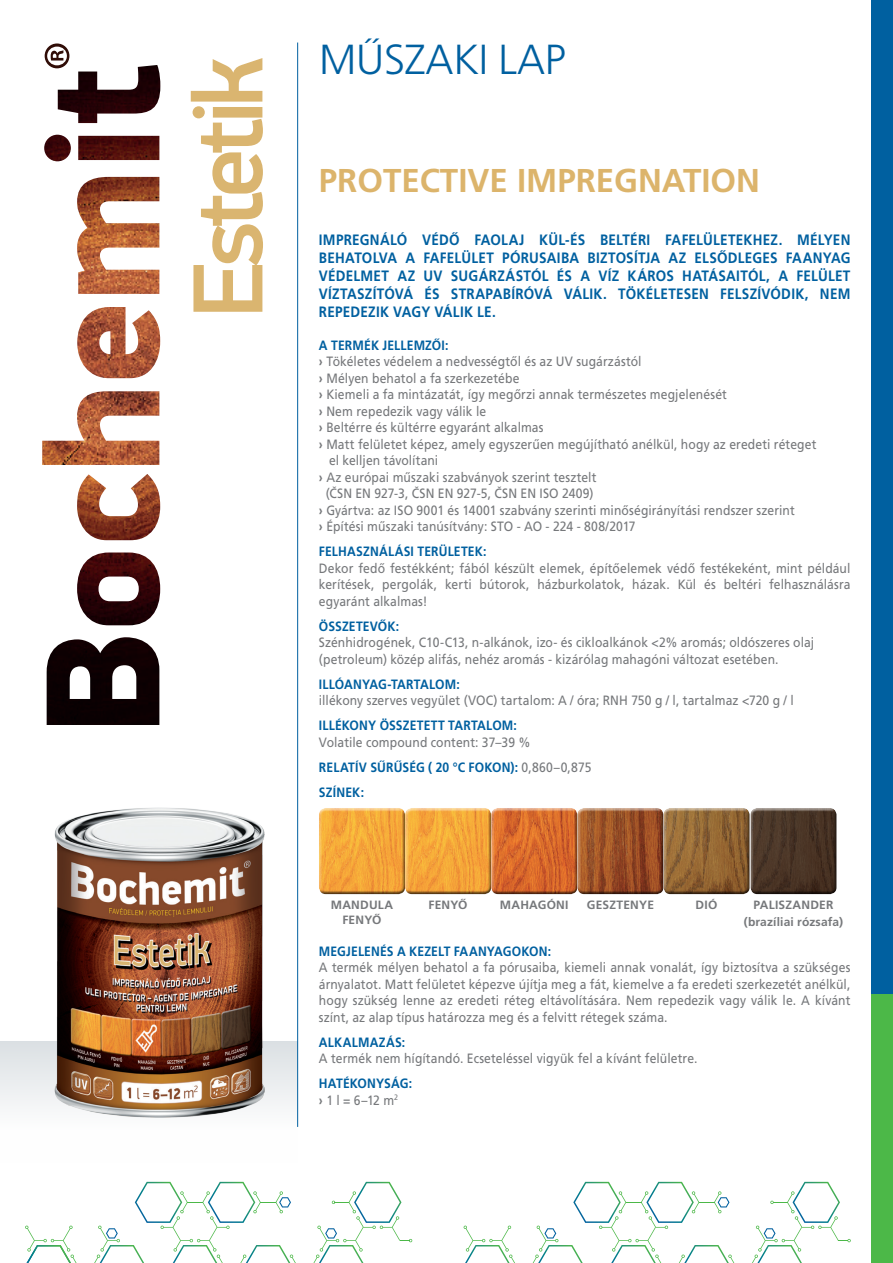
<style>
.page{position:relative;width:893px;height:1263px;background:#fff}
.page>*{position:absolute;margin:0;border:0;box-sizing:border-box;transform-origin:0 0}
.t1{font:42px "Frutiger CE Light";letter-spacing:-.005em;color:#0060a0}
.t2{font:700 33px "Frutiger CE";color:#dcb46b}
.t3{font:700 15px/18px "Frutiger CE";letter-spacing:.02em;color:#0060a0;text-align:justify;scale:.9 1}
.t4{font:13.5px/16.5px "Frutiger CE";letter-spacing:.005em;color:#76787b;text-align:justify;scale:.9 1}
.t5{font:700 13.5px/16.5px "Frutiger CE";letter-spacing:.015em;color:#0060a0;scale:.9 1}
.t6{font:700 12px/14.4px "Frutiger CE";letter-spacing:.02em;color:#76787b;text-align:center}
.s1{font-weight:700}
.s2{font-weight:700;color:#0060a0}
.s3{color:#76787b}
.s4{font-weight:400;color:#76787b}
</style>
<div class="page">
<div style="left:872px;top:0;width:21px;height:1087px;background:#0060a0"></div>
<div style="left:872px;top:995px;width:21px;height:268px;background:#4cb848"></div>
<svg style="left:25px;top:1225px;width:52px;height:38px"></svg>
<svg style="left:94px;top:1182px;width:202px;height:81px"></svg>
<svg style="left:313px;top:1182px;width:99px;height:81px"></svg>
<svg style="left:464px;top:1225px;width:51px;height:38px"></svg>
<svg style="left:532px;top:1182px;width:203px;height:81px"></svg>
<svg style="left:752px;top:1182px;width:99px;height:81px"></svg>
<div style="left:0;top:1042px;width:298px;height:121px;background:linear-gradient(to bottom,#dde2e5,#fff)"></div>
<hr style="left:297px;top:43px;width:1px;height:1084px;background:#0060a0">
<img style="left:42px;top:65px;width:118px;height:660px">
<svg style="left:45px;top:43px;width:24px;height:25px"></svg>
<svg style="left:191px;top:58px;width:72px;height:254px"></svg>
<img style="left:43px;top:807px;width:235px;height:320px">
<div style="left:317px;top:805px;width:89px;height:87px;background:#fff;opacity:.75"></div>
<div style="left:317px;top:809px;width:89px;height:86px;background:#231f20;opacity:.75"></div>
<div style="left:402px;top:805px;width:90px;height:88px;background:#fff;opacity:.75"></div>
<div style="left:403px;top:809px;width:89px;height:86px;background:#231f20;opacity:.75"></div>
<div style="left:489px;top:805px;width:90px;height:88px;background:#fff;opacity:.75"></div>
<div style="left:489px;top:809px;width:90px;height:86px;background:#231f20;opacity:.75"></div>
<div style="left:575px;top:805px;width:89px;height:87px;background:#fff;opacity:.75"></div>
<div style="left:575px;top:809px;width:89px;height:86px;background:#231f20;opacity:.75"></div>
<div style="left:661px;top:805px;width:89px;height:87px;background:#fff;opacity:.75"></div>
<div style="left:661px;top:809px;width:89px;height:86px;background:#231f20;opacity:.75"></div>
<div style="left:748px;top:805px;width:90px;height:88px;background:#fff;opacity:.75"></div>
<div style="left:748px;top:809px;width:90px;height:86px;background:#231f20;opacity:.75"></div>
<h1 class="t1" style="left:319px;top:36px;width:248px">MŰSZAKI LAP</h1>
<h2 class="t2" style="left:319px;top:161px;width:443px">PROTECTIVE IMPREGNATION</h2>
<p class="t3" style="left:319px;top:230px;width:592px">IMPREGNÁLÓ VÉDŐ FAOLAJ KÜL-ÉS BELTÉRI FAFELÜLETEKHEZ. MÉLYEN BEHATOLVA A FAFELÜLET PÓRUSAIBA BIZTOSÍTJA AZ ELSŐDLEGES FAANYAG VÉDELMET AZ UV SUGÁRZÁSTÓL ÉS A VÍZ KÁROS HATÁSAITÓL, A FELÜLET VÍZTASZÍTÓVÁ ÉS STRAPABÍRÓVÁ VÁLIK. TÖKÉLETESEN FELSZÍVÓDIK, NEM REPEDEZIK VAGY VÁLIK LE.</p>
<p class="t5" style="left:319px;top:337px;width:146px">A TERMÉK JELLEMZŐI:</p>
<p class="t4" style="left:319px;top:353px;width:360px"><span class="s1">›</span> Tökéletes védelem a nedvességtől és az UV sugárzástól</p>
<p class="t4" style="left:319px;top:370px;width:224px"><span class="s1">›</span> Mélyen behatol a fa szerkezetébe</p>
<p class="t4" style="left:319px;top:386px;width:455px"><span class="s1">›</span> Kiemeli a fa mintázatát, így megőrzi annak természetes megjelenését</p>
<p class="t4" style="left:319px;top:403px;width:187px"><span class="s1">›</span> Nem repedezik vagy válik le</p>
<p class="t4" style="left:319px;top:419px;width:251px"><span class="s1">›</span> Beltérre és kültérre egyaránt alkalmas</p>
<p class="t4" style="left:319px;top:436px;width:554px"><span class="s1">›</span> Matt felületet képez, amely egyszerűen megújítható anélkül, hogy az eredeti réteget</p>
<p class="t4" style="left:329px;top:452px;width:123px">el kelljen távolítani</p>
<p class="t4" style="left:319px;top:469px;width:310px"><span class="s1">›</span> Az európai műszaki szabványok szerint tesztelt</p>
<p class="t4" style="left:326px;top:485px;width:299px">(ČSN EN 927-3, ČSN EN 927-5, ČSN EN ISO 2409)</p>
<p class="t4" style="left:319px;top:502px;width:530px"><span class="s1">›</span> Gyártva: az ISO 9001 és 14001 szabvány szerinti minőségirányítási rendszer szerint</p>
<p class="t4" style="left:319px;top:518px;width:353px"><span class="s1">›</span> Építési műszaki tanúsítvány: STO - AO - 224 - 808/2017</p>
<p class="t5" style="left:319px;top:543px;width:188px">FELHASZNÁLÁSI TERÜLETEK:</p>
<p class="t4" style="left:319px;top:560px;width:592px">Dekor fedő festékként; fából készült elemek, építőelemek védő festékeként, mint például kerítések, pergolák, kerti bútorok, házburkolatok, házak. Kül és beltéri felhasználásra egyaránt alkalmas!</p>
<p class="t5" style="left:319px;top:618px;width:91px">ÖSSZETEVŐK:</p>
<p class="t4" style="left:319px;top:634px;width:552px">Szénhidrogének, C10-C13, n-alkánok, izo- és cikloalkánok &lt;2% aromás; oldószeres olaj (petroleum) közép alifás, nehéz aromás - kizárólag mahagóni változat esetében.</p>
<p class="t5" style="left:319px;top:676px;width:158px">ILLÓANYAG-TARTALOM:</p>
<p class="t4" style="left:319px;top:692px;width:529px">illékony szerves vegyület (VOC) tartalom: A / óra; RNH 750 g / l, tartalmaz &lt;720 g / l</p>
<p class="t5" style="left:319px;top:717px;width:222px">ILLÉKONY ÖSSZETETT TARTALOM:</p>
<p class="t4" style="left:319px;top:729px;width:304px;line-height:25px;text-align:left">Volatile compound content: 37–39 %<br><span class="s2">RELATÍV SŰRŰSÉG ( 20 °C FOKON):</span> 0,860–0,875<br><span class="s2">SZÍNEK:</span></p>
<p class="t6" style="left:331px;top:898px;width:64px">MANDULA<br>FENYŐ</p>
<p class="t6" style="left:429px;top:898px;width:41px">FENYŐ</p>
<p class="t6" style="left:500px;top:898px;width:70px">MAHAGÓNI</p>
<p class="t6" style="left:587px;top:898px;width:69px">GESZTENYE</p>
<p class="t6" style="left:696px;top:898px;width:23px">DIÓ</p>
<p class="t6" style="left:744px;top:897px;width:101px;line-height:16.6px">PALISZANDER (brazíliai rózsafa)</p>
<p class="t5" style="left:319px;top:943px;width:260px">MEGJELENÉS A KEZELT FAANYAGOKON:</p>
<p class="t4" style="left:319px;top:959px;width:592px">A termék mélyen behatol a fa pórusaiba, kiemeli annak vonalát, így biztosítva a szükséges árnyalatot. Matt felületet képezve újítja meg a fát, kiemelve a fa eredeti szerkezetét anélkül, hogy szükség lenne az eredeti réteg eltávolítására. Nem repedezik vagy válik le. A kívánt színt, az alap típus határozza meg és a felvitt rétegek száma.</p>
<p class="t5" style="left:319px;top:1034px;width:97px">ALKALMAZÁS:</p>
<p class="t4" style="left:319px;top:1050px;width:422px">A termék nem hígítandó. Ecseteléssel vigyük fel a kívánt felületre.</p>
<p class="t5" style="left:319px;top:1075px;width:105px">HATÉKONYSÁG: <span class="s3">›</span> <span class="s4">1 l = 6–12 m</span><sup>2</sup></p>
</div>
